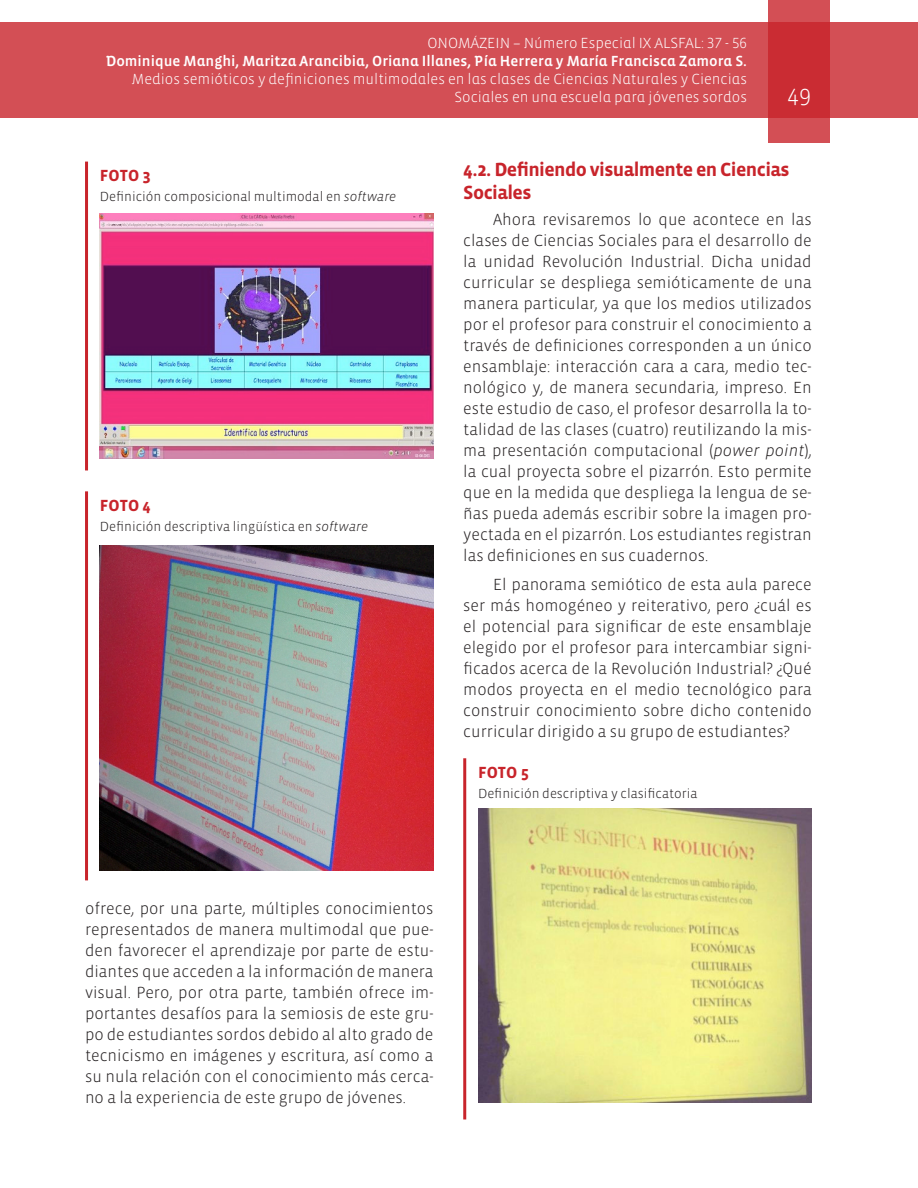
<style>
.page{position:relative;width:918px;height:1188px;background:#fff}
.page>*{position:absolute;margin:0;border:0;box-sizing:border-box;transform-origin:0 0}
.t1{font:300 24px "Vista Sans";color:#fff}
.t2{font:700 19.5px/23.4px "Vista Sans";letter-spacing:-.03em;color:#c8242b}
.Textos{font:300 16.5px/21px "Vista Sans";color:#231f20;text-align:justify}
.Título_Figuras{font:700 16.5px "Vista Sans";color:#c8242b}
.t3{font:300 15px/18px "Vista Sans Alt";color:#fff;text-align:right}
.t4{font:15px "Vista Sans Alt Med";color:#fff}
.Textos-2{font:300 13.5px "Vista Sans";color:#231f20}
.s1{font-style:italic}
</style>
<div class="page">
<div style="left:0;top:23px;width:918px;height:95px;background:#d34f55"></div>
<svg style="left:768px;top:0;width:62px;height:143px;background:#cc373e"></svg>
<hr style="left:85px;top:162px;width:3px;height:308px;background:#c8242b">
<hr style="left:85px;top:491px;width:3px;height:389px;background:#c8242b">
<hr style="left:463px;top:758px;width:3px;height:361px;background:#c8242b">
<img style="left:100px;top:213px;width:334px;height:246px">
<img style="left:100px;top:546px;width:334px;height:324px">
<img style="left:478px;top:809px;width:334px;height:294px">
<p class="t3" style="left:427px;top:35px;width:321px">ONOMÁZEIN – Número Especial IX ALSFAL: 37 - 56</p>
<p class="t4" style="left:106px;top:54px;width:643px">Dominique Manghi, Maritza Arancibia, Oriana Illanes, Pía Herrera y María Francisca Zamora S.</p>
<p class="t3" style="left:132px;top:71px;width:617px">Medios semióticos y definiciones multimodales en las clases de Ciencias Naturales y Ciencias<br>Sociales en una escuela para jóvenes sordos</p>
<h1 class="t1" style="left:787px;top:82px;width:25px">49</h1>
<p class="Título_Figuras" style="left:100px;top:167px;width:52px">FOTO 3</p>
<p class="Textos-2" style="left:100px;top:190px;width:298px">Definición composicional multimodal en <span class="s1">software</span></p>
<p class="Título_Figuras" style="left:100px;top:497px;width:52px">FOTO 4</p>
<p class="Textos-2" style="left:100px;top:520px;width:270px">Definición descriptiva lingüística en <span class="s1">software</span></p>
<p class="t2" style="left:463px;top:158px;width:328px">4.2. Definiendo visualmente en Ciencias<br>Sociales</p>
<p class="Textos" style="left:463px;top:209px;width:350px;text-indent:30px">Ahora revisaremos lo que acontece en las clases de Ciencias Sociales para el desarrollo de la unidad Revolución Industrial. Dicha unidad curricular se despliega semióticamente de una manera particular, ya que los medios utilizados por el profesor para construir el conocimiento a través de definiciones corresponden a un único ensamblaje: interacción cara a cara, medio tec&shy;nológico y, de manera secundaria, impreso. En este estudio de caso, el profesor desarrolla la to&shy;talidad de las clases (cuatro) reutilizando la mis&shy;ma presentación computacional (<span class="s1">power point</span>), la cual proyecta sobre el pizarrón. Esto permite que en la medida que despliega la lengua de se&shy;ñas pueda además escribir sobre la imagen pro&shy;yectada en el pizarrón. Los estudiantes registran las definiciones en sus cuadernos.</p>
<p class="Textos" style="left:463px;top:574px;width:350px;text-indent:30px">El panorama semiótico de esta aula parece ser más homogéneo y reiterativo, pero ¿cuál es el potencial para significar de este ensamblaje elegido por el profesor para intercambiar signi&shy;ficados acerca de la Revolución Industrial? ¿Qué modos proyecta en el medio tecnológico para construir conocimiento sobre dicho contenido curricular dirigido a su grupo de estudiantes?</p>
<p class="Título_Figuras" style="left:478px;top:764px;width:52px">FOTO 5</p>
<p class="Textos-2" style="left:478px;top:786px;width:221px">Definición descriptiva y clasificatoria</p>
<p class="Textos" style="left:85px;top:898px;width:350px">ofrece, por una parte, múltiples conocimientos representados de manera multimodal que pue&shy;den favorecer el aprendizaje por parte de estu&shy;diantes que acceden a la información de manera visual. Pero, por otra parte, también ofrece im&shy;portantes desafíos para la semiosis de este gru&shy;po de estudiantes sordos debido al alto grado de tecnicismo en imágenes y escritura, así como a su nula relación con el conocimiento más cerca&shy;no a la experiencia de este grupo de jóvenes.</p>
</div>
